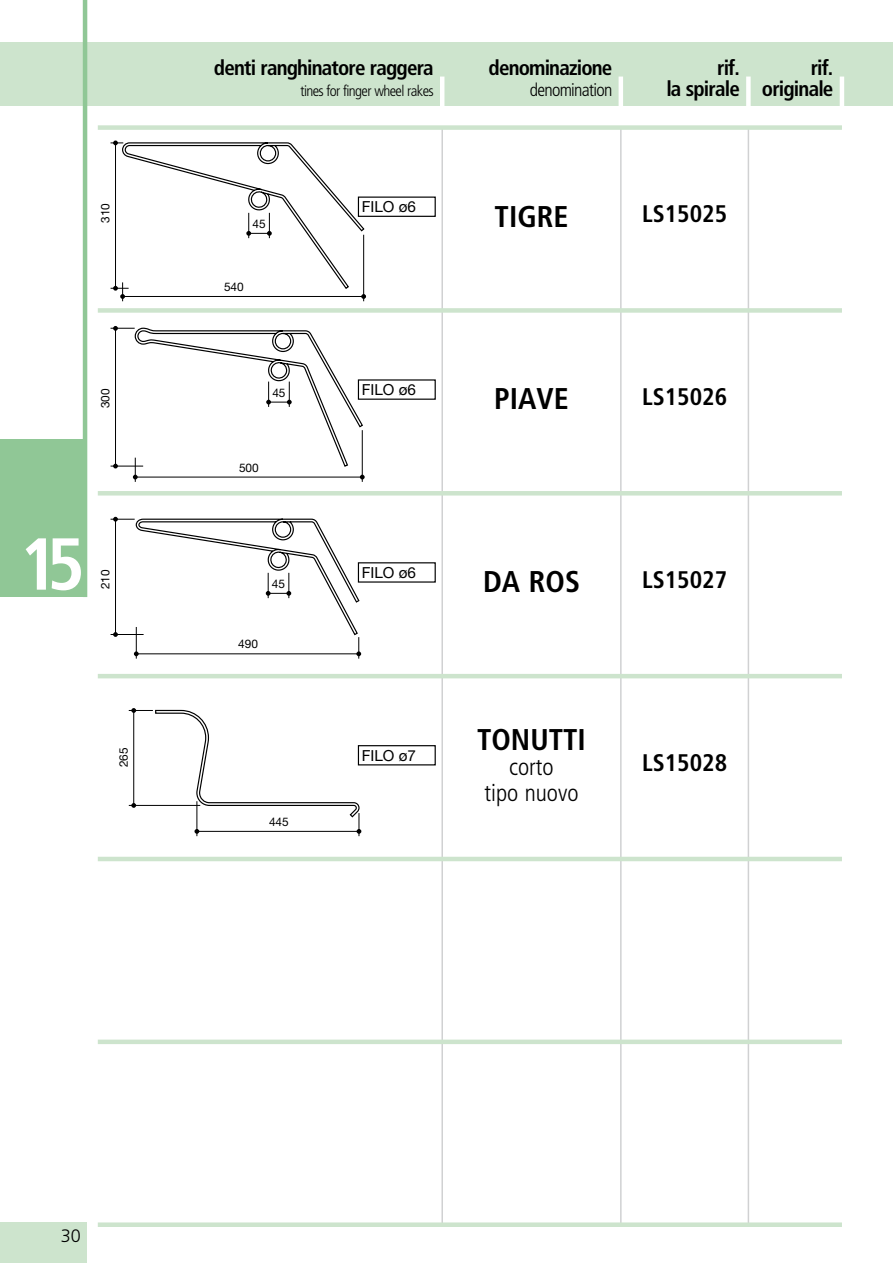
<style>
.page{position:relative;width:893px;height:1263px;background:#fff}
.page>*{position:absolute;margin:0;border:0;box-sizing:border-box;transform-origin:0 0}
.t1{font:700 condensed 73.5px "Frutiger LT Std";color:#fff}
.t2{font:700 condensed 30px "Frutiger LT Std";color:#000}
.t3{font:700 condensed 24px "Frutiger LT Std";color:#000}
.t4{font:300 condensed 24px/25.5px "Frutiger LT Std";color:#000;text-align:center}
.t5{font:700 condensed 21px/21px "Frutiger LT Std";letter-spacing:-.04em;color:#000;text-align:right}
.t6{font:300 condensed 18px "Frutiger LT Std";letter-spacing:-.04em;color:#000}
.t7{font:300 18px "Frutiger LT Std";color:#000}
.t8{font:15.3px "Helvetica Neue";color:#000}
.t9{font:300 condensed 15px "Frutiger LT Std";letter-spacing:-.04em;color:#000}
.t10{font:11.85px "Helvetica Neue";letter-spacing:-.005em;color:#000}
</style>
<div class="page">
<hr style="left:441px;top:128px;width:2px;height:1097px;background:#d0d1d2">
<hr style="left:748px;top:128px;width:1px;height:1097px;background:#d0d1d2">
<hr style="left:620px;top:128px;width:2px;height:1097px;background:#d0d1d2">
<div style="left:0;top:1222px;width:87px;height:41px;background:#cde4cd"></div>
<div style="left:0;top:43px;width:893px;height:63px;background:#cde4cd"></div>
<hr style="left:440px;top:77px;width:4px;height:29px;background:#fff">
<hr style="left:840px;top:77px;width:4px;height:29px;background:#fff">
<div style="left:746px;top:77px;width:5px;height:29px;background:#fff"></div>
<hr style="left:619px;top:77px;width:4px;height:29px;background:#fff">
<div style="left:0;top:440px;width:85px;height:157px;background:#90c796"></div>
<hr style="left:83px;top:0;width:4px;height:597px;background:#90c796">
<div style="left:98px;top:125px;width:744px;height:5px;background:#cde4cd"></div>
<div style="left:98px;top:308px;width:744px;height:5px;background:#cde4cd"></div>
<hr style="left:98px;top:491px;width:744px;height:4px;background:#cde4cd">
<hr style="left:98px;top:674px;width:744px;height:4px;background:#cde4cd">
<hr style="left:98px;top:857px;width:744px;height:4px;background:#cde4cd">
<div style="left:98px;top:1039px;width:744px;height:5px;background:#cde4cd"></div>
<div style="left:98px;top:1222px;width:744px;height:5px;background:#cde4cd"></div>
<div style="left:358px;top:197px;width:78px;height:20px;border:1px solid #000"></div>
<svg style="left:111px;top:140px;width:255px;height:161px"></svg>
<div style="left:358px;top:379px;width:78px;height:21px;border:1px solid #000"></div>
<svg style="left:111px;top:326px;width:254px;height:156px"></svg>
<svg style="left:111px;top:517px;width:250px;height:142px"></svg>
<div style="left:358px;top:745px;width:78px;height:20px;border:1px solid #000"></div>
<svg style="left:129px;top:708px;width:232px;height:128px"></svg>
<p class="t5" style="left:214px;top:58px;width:221px">denti ranghinatore raggera</p>
<p class="t9" style="left:300px;top:83px;width:135px">tines for finger wheel rakes</p>
<p class="t10" style="left:97px;top:223px;width:21px;rotate:-90deg">310</p>
<p class="t8" style="left:362px;top:196px;width:56px">FILO ø6</p>
<p class="t10" style="left:252px;top:215px;width:15px">45</p>
<p class="t10" style="left:224px;top:278px;width:21px">540</p>
<p class="t10" style="left:97px;top:408px;width:21px;rotate:-90deg">300</p>
<p class="t10" style="left:272px;top:384px;width:15px">45</p>
<p class="t8" style="left:362px;top:379px;width:56px">FILO ø6</p>
<p class="t10" style="left:239px;top:459px;width:21px">500</p>
<h1 class="t1" style="left:20px;top:521px;width:67px">15</h1>
<p class="t10" style="left:97px;top:589px;width:21px;rotate:-90deg">210</p>
<p class="t10" style="left:272px;top:575px;width:15px">45</p>
<p class="t10" style="left:238px;top:636px;width:21px">490</p>
<p class="t8" style="left:362px;top:562px;width:56px">FILO ø6</p>
<p class="t10" style="left:115px;top:767px;width:21px;rotate:-90deg">265</p>
<p class="t8" style="left:362px;top:744px;width:56px">FILO ø7</p>
<p class="t10" style="left:269px;top:813px;width:21px">445</p>
<p class="t5" style="left:489px;top:58px;width:125px">denominazione</p>
<p class="t6" style="left:530px;top:80px;width:84px">denomination</p>
<p class="t5" style="left:666px;top:58px;width:75px">rif.<br>la spirale</p>
<p class="t5" style="left:762px;top:58px;width:73px">rif. originale</p>
<h2 class="t2" style="left:495px;top:198px;width:75px">TIGRE</h2>
<p class="t3" style="left:642px;top:199px;width:87px">LS15025</p>
<h2 class="t2" style="left:494px;top:381px;width:76px">PIAVE</h2>
<p class="t3" style="left:642px;top:382px;width:87px">LS15026</p>
<h2 class="t2" style="left:483px;top:564px;width:98px">DA ROS</h2>
<p class="t3" style="left:642px;top:565px;width:87px">LS15027</p>
<h2 class="t2" style="left:477px;top:721px;width:110px">TONUTTI</h2>
<p class="t4" style="left:485px;top:754px;width:96px">corto<br>tipo nuovo</p>
<p class="t3" style="left:642px;top:748px;width:87px">LS15028</p>
<p class="t7" style="left:61px;top:1226px;width:22px">30</p>
</div>
